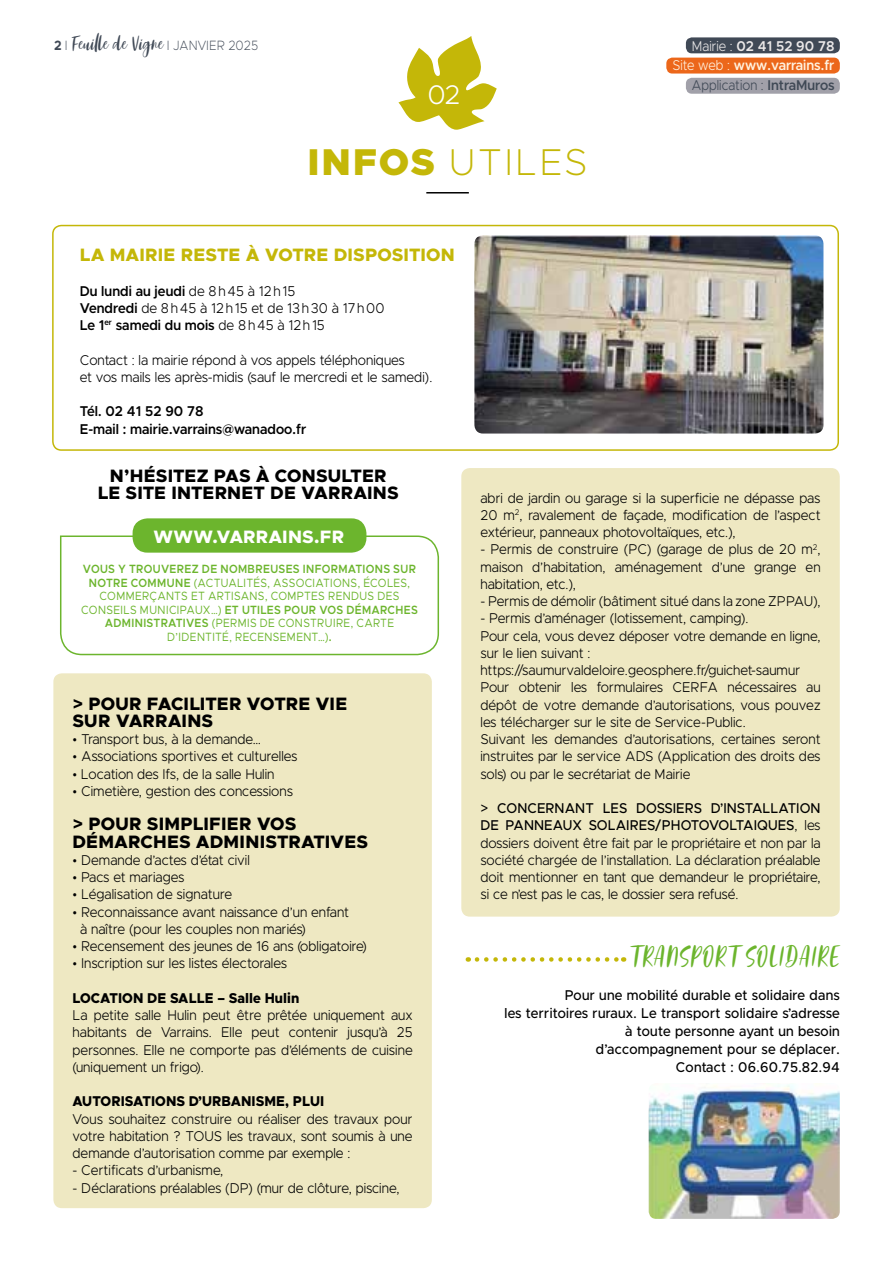
<style>
.page{position:relative;width:893px;height:1263px;background:#fff}
.page>*{position:absolute;margin:0;border:0;box-sizing:border-box;transform-origin:0 0}
.t1{font:200 37.5px "Metropolis";letter-spacing:.05em;color:#c4b708}
.t2{font:30px "Adelio Darmanto";letter-spacing:.01em;color:#6cb52d;scale:.9 1}
.t3{font:300 27px "Metropolis";color:#fff}
.t4{font:21px "Adelio Darmanto";color:#404956;scale:.9 1}
.t5{font:800 18px/17.2px "Metropolis";letter-spacing:.01em;color:#000}
.t6{font:800 18px "Metropolis";letter-spacing:.01em;color:#c4b708}
.t7{font:800 18px "Metropolis";letter-spacing:.01em;color:#fff}
.t8{font:300 14.25px/17.2px "Metropolis";letter-spacing:.005em;color:#000;text-align:justify;scale:.94 1}
.t9{font:500 14.25px/18px "Metropolis";letter-spacing:.025em;color:#000;text-align:right;scale:.94 1}
.t10{font:600 14.25px/19.5px "Metropolis";letter-spacing:.005em;color:#fff2e0;text-align:right;scale:.94 1}
.t11{font:800 14.25px "Metropolis";letter-spacing:.005em;color:#000;scale:.94 1}
.t12{font:600 14.25px/17.2px "Metropolis";letter-spacing:.005em;color:#000;scale:.94 1}
.t13{font:12px/13.5px "Metropolis";letter-spacing:.025em;color:#6cb52d;text-align:center;scale:.9 1}
.s1{font-family:"Metropolis";font-weight:700;font-size:13.5px}
.s2{font-family:"Metropolis";font-weight:200;font-size:13.5px}
.s3{font-weight:300;color:#ece9e9}
.s4{color:#ece9e9}
.s5{font-weight:300}
.s6{font-weight:300;color:#404956}
.s7{color:#404956}
.s8{font-weight:900}
.s9{font-weight:600}
.s10{font-weight:500}
</style>
<div class="page">
<div style="left:666px;top:58px;width:174px;height:16px;background:#ec671a;border-radius:6px"></div>
<div style="left:686px;top:37px;width:154px;height:16px;background:#404956;border-radius:6px"></div>
<div style="left:686px;top:78px;width:154px;height:16px;background:#a1a0a9;border-radius:6px"></div>
<div style="left:52px;top:225px;width:787px;height:226px;border:2px solid #c4b708;border-radius:9px"></div>
<div style="left:461px;top:468px;width:379px;height:449px;background:#eee8c2;border-radius:9px"></div>
<div style="left:53px;top:673px;width:379px;height:535px;background:#eee8c2;border-radius:9px"></div>
<hr style="left:426px;top:192px;width:43px;height:2px;background:#000">
<svg style="left:398px;top:36px;width:99px;height:94px"></svg>
<svg style="left:60px;top:535px;width:380px;height:121px"></svg>
<div style="left:133px;top:518px;width:233px;height:35px;background:#6cb52d;border-radius:15px"></div>
<img style="left:649px;top:1083px;width:191px;height:136px">
<svg style="left:477px;top:957px;width:147px;height:5px"></svg>
<img style="left:474px;top:235px;width:349px;height:199px">
<h3 class="t4" style="left:54px;top:32px;width:228px"><span class="s1">2</span> <span class="s2">I</span> Feuille de Vigne <span class="s2">I JANVIER 2025</span></h3>
<p class="t10" style="left:672px;top:36px;width:174px"><span class="s3">Mairie :</span> <span class="s4">02 41 52 90 78<br></span><span class="s5">Site web :</span> www.varrains.fr<br><span class="s6">Application :</span> <span class="s7">IntraMuros</span></p>
<h3 class="t3" style="left:428px;top:78px;width:34px">02</h3>
<h1 class="t1" style="left:307px;top:139px;width:282px"><span class="s8">INFOS</span> UTILES</h1>
<p class="t6" style="left:80px;top:243px;width:377px">LA MAIRIE RESTE À VOTRE DISPOSITION</p>
<p class="t8" style="left:80px;top:282px;width:326px;text-align:left"><span class="s9">Du lundi au jeudi</span> de 8h45 à 12h15<br><span class="s9">Vendredi</span> de 8h45 à 12h15 et de 13h30 à 17h00<br><span class="s9">Le 1</span><sup>er</sup> <span class="s9">samedi du mois</span> de 8h45 à 12h15</p>
<p class="t8" style="left:80px;top:351px;width:377px">Contact : la mairie répond à vos appels téléphoniques<br>et vos mails les après-midis (sauf le mercredi et le samedi).</p>
<p class="t12" style="left:80px;top:403px;width:243px">Tél. 02 41 52 90 78<br>E-mail : mairie.varrains@wanadoo.fr</p>
<p class="t5" style="left:98px;top:468px;width:302px;line-height:16.5px;text-align:center">N’HÉSITEZ PAS À CONSULTER<br>LE SITE INTERNET DE VARRAINS</p>
<p class="t7" style="left:153px;top:526px;width:192px">WWW.VARRAINS.FR</p>
<p class="t13" style="left:81px;top:562px;width:375px"><span class="s9">VOUS Y TROUVEREZ DE NOMBREUSES INFORMATIONS SUR NOTRE COMMUNE</span> (ACTUALITÉS, ASSOCIATIONS, ÉCOLES, COMMERÇANTS ET ARTISANS, COMPTES RENDUS DES CONSEILS MUNICIPAUX…) <span class="s9">ET UTILES POUR VOS DÉMARCHES ADMINISTRATIVES</span> (PERMIS DE CONSTRUIRE, CARTE D’IDENTITÉ, RECENSEMENT…)<span class="s9">.</span></p>
<p class="t5" style="left:73px;top:695px;width:276px">&gt; POUR FACILITER VOTRE VIE<br>SUR VARRAINS</p>
<p class="t8" style="left:73px;top:730px;width:202px">• Transport bus, à la demande…</p>
<p class="t8" style="left:73px;top:748px;width:241px">• Associations sportives et culturelles</p>
<p class="t8" style="left:73px;top:765px;width:216px">• Location des Ifs, de la salle Hulin</p>
<p class="t8" style="left:73px;top:782px;width:236px">• Cimetière, gestion des concessions</p>
<p class="t5" style="left:73px;top:815px;width:297px">&gt; POUR SIMPLIFIER VOS<br>DÉMARCHES ADMINISTRATIVES</p>
<p class="t8" style="left:73px;top:851px;width:190px">• Demande d’actes d’état civil</p>
<p class="t8" style="left:73px;top:868px;width:120px">• Pacs et mariages</p>
<p class="t8" style="left:73px;top:886px;width:171px">• Légalisation de signature</p>
<p class="t8" style="left:80px;top:903px;width:288px;text-indent:-8px">• Reconnaissance avant naissance d’un enfant à naître (pour les couples non mariés)</p>
<p class="t8" style="left:73px;top:937px;width:315px">• Recensement des jeunes de 16 ans (obligatoire)</p>
<p class="t8" style="left:73px;top:955px;width:230px">• Inscription sur les listes électorales</p>
<p class="t11" style="left:73px;top:989px;width:243px">LOCATION DE SALLE – Salle Hulin</p>
<p class="t8" style="left:73px;top:1006px;width:363px">La petite salle Hulin peut être prêtée uniquement aux habitants de Varrains. Elle peut contenir jusqu’à 25 personnes. Elle ne comporte pas d’éléments de cuisine (uniquement un frigo).</p>
<p class="t11" style="left:73px;top:1092px;width:269px">AUTORISATIONS D’URBANISME, PLUI</p>
<p class="t8" style="left:73px;top:1110px;width:363px">Vous souhaitez construire ou réaliser des travaux pour votre habitation ? TOUS les travaux, sont soumis à une demande d’autorisation comme par exemple :</p>
<p class="t8" style="left:73px;top:1162px;width:162px">- Certificats d’urbanisme,</p>
<p class="t8" style="left:73px;top:1179px;width:349px">- Déclarations préalables (DP) (mur de clôture, piscine,</p>
<p class="t8" style="left:480px;top:489px;width:363px">abri de jardin ou garage si la superficie ne dépasse pas 20 m<sup>2</sup>, ravalement de façade, modification de l’aspect extérieur, panneaux photovoltaïques, etc.),</p>
<p class="t8" style="left:480px;top:541px;width:363px">- Permis de construire (PC) (garage de plus de 20 m<sup>2</sup>, maison d’habitation, aménagement d’une grange en habitation, etc.),</p>
<p class="t8" style="left:480px;top:592px;width:363px">- Permis de démolir (bâtiment situé dans la zone ZPPAU),</p>
<p class="t8" style="left:480px;top:610px;width:363px;text-align:left">- Permis d’aménager (lotissement, camping).<br>Pour cela, vous devez déposer votre demande en ligne, sur le lien suivant : https://saumurvaldeloire.geosphere.fr/guichet-saumur Pour obtenir les formulaires CERFA nécessaires au dépôt de votre demande d’autorisations, vous pouvez les télécharger sur le site de Service-Public.<br>Suivant les demandes d’autorisations, certaines seront instruites par le service ADS (Application des droits des sols) ou par le secrétariat de Mairie</p>
<p class="t8" style="left:480px;top:800px;width:363px"><span class="s10">&gt; CONCERNANT LES DOSSIERS D’INSTALLATION DE PANNEAUX SOLAIRES/PHOTOVOLTAIQUES</span>, les dossiers doivent être fait par le propriétaire et non par la société chargée de l’installation. La déclaration préalable doit mentionner en tant que demandeur le propriétaire, si ce n’est pas le cas, le dossier sera refusé.</p>
<h2 class="t2" style="left:629px;top:940px;width:235px">TRANSPORT SOLIDAIRE</h2>
<p class="t9" style="left:504px;top:986px;width:358px">Pour une mobilité durable et solidaire dans<br>les territoires ruraux. Le transport solidaire s’adresse à toute personne ayant un besoin d’accompagnement pour se déplacer.<br>Contact : 06.60.75.82.94</p>
</div>
